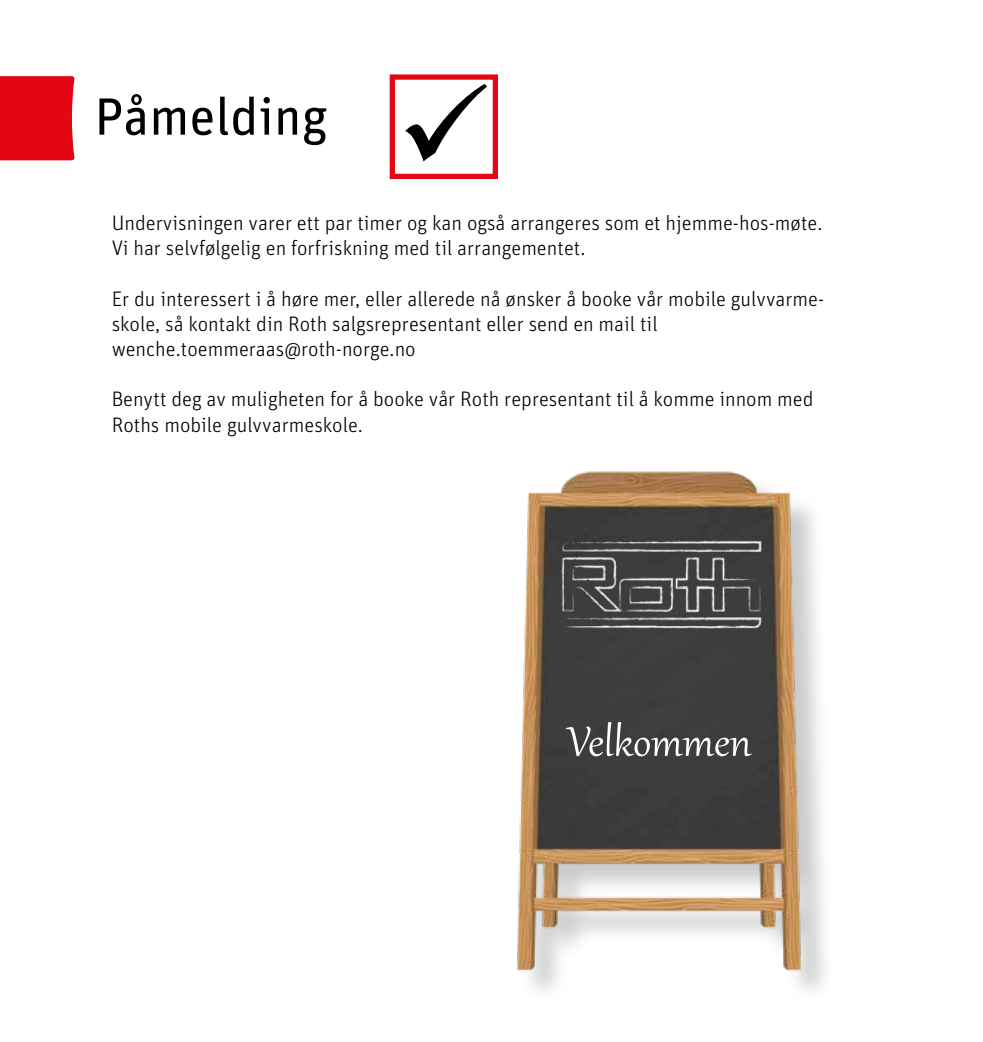
<style>
.page{position:relative;width:983px;height:1042px;background:#fff}
.page>*{position:absolute;margin:0;border:0;box-sizing:border-box;transform-origin:0 0}
.t1{font:52.5px "Unit OT";color:#000}
.t2{font:50.75px "Gabriola";color:#fff}
.t3{font:300 21px/25.2px "Unit OT";color:#000}
</style>
<div class="page">
<div style="left:389px;top:74px;width:109px;height:105px;border:5px solid #e30613"></div>
<img style="left:517px;top:471px;width:308px;height:520px">
<img style="left:537px;top:518px;width:245px;height:126px">
<div style="left:0;top:76px;width:75px;height:84px;background:#e30613"></div>
<h1 class="t1" style="left:94px;top:83px;width:235px">Påmelding</h1>
<p class="t3" style="left:112px;top:210px;width:712px">Undervisningen varer ett par timer og kan også arrangeres som et hjemme-hos-møte.<br>Vi har selvfølgelig en forfriskning med til arrangementet.</p>
<p class="t3" style="left:112px;top:286px;width:714px">Er du interessert i å høre mer, eller allerede nå ønsker å booke vår mobile gulvvarme&shy;skole, så kontakt din Roth salgsrepresentant eller send en mail til wenche.toemmeraas@roth-norge.no</p>
<p class="t3" style="left:112px;top:387px;width:703px">Benytt deg av muligheten for å booke vår Roth representant til å komme innom med<br>Roths mobile gulvvarmeskole.</p>
<h2 class="t2" style="left:567px;top:708px;width:185px">Velkommen</h2>
</div>
